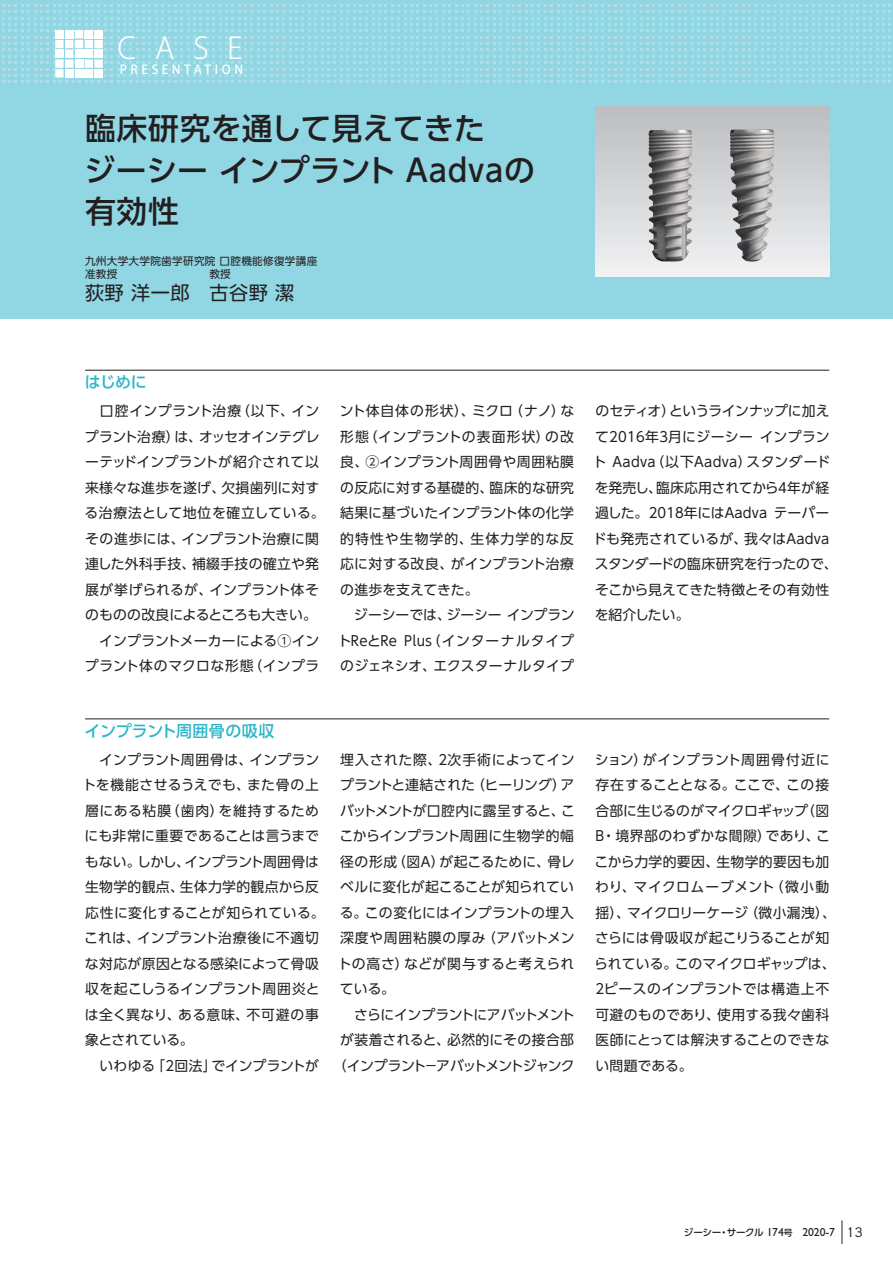
<style>
.page{position:relative;width:893px;height:1263px;background:#fff}
.page>*{position:absolute;margin:0;border:0;box-sizing:border-box;transform-origin:0 0}
.t1{font:500 30.9px/41.4px "UD Shin Go Pr 6 N";letter-spacing:.005em;color:#231f20}
.t2{font:300 29.7px "Koz Go Pro";color:#fff}
.t3{font:19.2px "UD Shin Go Pr 6 N";letter-spacing:.025em;color:#231f20}
.t4{font:500 15.9px "UD Shin Go Pr 6 N";letter-spacing:.01em;color:#2cb6c9}
.t5{font:500 15.9px "UD Shin Go Pr 6 N";letter-spacing:-.01em;color:#2cb6c9}
.t6{font:13.8px/25.5px "UD Shin Go Pr 6 N";letter-spacing:.015em;color:#231f20}
.t7{font:13.8px "UD Shin Go Pr 6 N";letter-spacing:-.07em;color:#231f20}
.t8{font:13.8px "UD Shin Go Pr 6 N";letter-spacing:-.015em;color:#231f20}
.t9{font:13.8px "UD Shin Go Pr 6 N";letter-spacing:-.02em;color:#231f20}
.t10{font:13.8px "UD Shin Go Pr 6 N";letter-spacing:-.045em;color:#231f20}
.t11{font:13.8px "UD Shin Go Pr 6 N";letter-spacing:.05em;color:#231f20}
.t12{font:13.8px "UD Shin Go Pr 6 N";letter-spacing:.055em;color:#231f20}
.t13{font:13.8px "UD Shin Go Pr 6 N";letter-spacing:.035em;color:#231f20}
.t14{font:500 12.3px "Koz Go Pro";letter-spacing:.29em;color:#fff}
.t15{font:10.65px/13.8px "UD Shin Go Pr 6 N";letter-spacing:.025em;color:#231f20}
.t16{font:500 9.6px "UD Shin Go Pro";letter-spacing:-.045em;color:#231f20}
.s1{font-family:"UD Shin Go C Oniz Pr 6 N"}
.s2{font-family:"Gill Sans Std";font-weight:400;font-size:11.7px}
.s3{font-size:8.7px}
.s4{font-family:"Copperplate Gothic Std 29 AB";font-weight:400;font-size:13.35px}
</style>
<div class="page">
<div style="left:0;top:0;width:893px;height:319px;background:#91d6e3"></div>
<svg style="left:2px;top:4px;width:889px;height:79px"></svg>
<div style="left:55px;top:30px;width:9px;height:8px;background:#fff"></div>
<div style="left:65px;top:30px;width:8px;height:8px;background:#fff"></div>
<div style="left:75px;top:30px;width:8px;height:8px;background:#fff"></div>
<div style="left:85px;top:30px;width:8px;height:8px;background:#fff"></div>
<div style="left:94px;top:30px;width:9px;height:8px;background:#fff"></div>
<div style="left:55px;top:40px;width:9px;height:8px;background:#fff"></div>
<div style="left:65px;top:40px;width:8px;height:8px;background:#fff"></div>
<div style="left:75px;top:40px;width:8px;height:8px;background:#fff"></div>
<div style="left:85px;top:40px;width:8px;height:8px;background:#fff"></div>
<div style="left:94px;top:40px;width:9px;height:8px;background:#fff"></div>
<div style="left:55px;top:50px;width:9px;height:8px;background:#fff"></div>
<div style="left:65px;top:50px;width:8px;height:8px;background:#fff"></div>
<div style="left:75px;top:50px;width:8px;height:8px;background:#fff"></div>
<div style="left:85px;top:50px;width:8px;height:8px;background:#fff"></div>
<div style="left:94px;top:50px;width:9px;height:8px;background:#fff"></div>
<div style="left:55px;top:59px;width:9px;height:9px;background:#fff"></div>
<div style="left:65px;top:59px;width:8px;height:9px;background:#fff"></div>
<div style="left:75px;top:59px;width:8px;height:9px;background:#fff"></div>
<div style="left:85px;top:59px;width:8px;height:9px;background:#fff"></div>
<div style="left:94px;top:59px;width:9px;height:9px;background:#fff"></div>
<div style="left:55px;top:69px;width:9px;height:9px;background:#fff"></div>
<div style="left:65px;top:69px;width:8px;height:9px;background:#fff"></div>
<div style="left:75px;top:69px;width:8px;height:9px;background:#fff"></div>
<div style="left:85px;top:69px;width:8px;height:9px;background:#fff"></div>
<div style="left:94px;top:69px;width:9px;height:9px;background:#fff"></div>
<div style="left:595px;top:106px;width:234px;height:170px;background:linear-gradient(to bottom,#bbbcbf,#f0f1f2)"></div>
<img style="left:648px;top:130px;width:44px;height:131px">
<img style="left:730px;top:130px;width:41px;height:132px">
<hr style="left:85px;top:370px;width:744px;height:1px;background:#231f20">
<hr style="left:85px;top:719px;width:744px;height:1px;background:#231f20">
<svg style="left:842px;top:1220px;width:1px;height:24px"></svg>
<h2 class="t2" style="left:117px;top:29px;width:127px">CASE</h2>
<p class="t14" style="left:120px;top:61px;width:125px">PRESENTATION</p>
<h1 class="t1" style="left:84px;top:107px;width:452px">臨床研究を通して見えてきた<br>ジーシーインプラント <span class="s1">Aadva</span>の有効性</h1>
<p class="t15" style="left:85px;top:253px;width:234px">九州大学大学院歯学研究院口腔機能修復学講座准教授</p>
<p class="t15" style="left:209px;top:267px;width:23px">教授</p>
<h3 class="t3" style="left:85px;top:277px;width:211px">荻野洋一郎　古谷野潔</h3>
<p class="t5" style="left:85px;top:369px;width:64px">はじめに</p>
<p class="t6" style="left:85px;top:398px;width:241px">　口腔インプラント治療（以下、インプラント治療）は、オッセオインテグレーテッドインプラントが紹介されて以来様々な進歩を遂げ、欠損歯列に対する治療法として地位を確立している。その進歩には、インプラント治療に関連した外科手技、補綴手技の確立や発展が挙げられるが、インプラント体そのものの改良によるところも大きい。　インプラントメーカーによる①インプラント体のマクロな形態（インプラ</p>
<p class="t4" style="left:85px;top:718px;width:191px">インプラント周囲骨の吸収</p>
<p class="t6" style="left:83px;top:746px;width:243px">　インプラント周囲骨は、インプラントを機能させるうえでも、また骨の上層にある粘膜（歯肉）を維持するためにも非常に重要であることは言うまでもない。しかし、インプラント周囲骨は生物学的観点、生体力学的観点から反応性に変化することが知られている。これは、インプラント治療後に不適切な対応が原因となる感染によって骨吸収を起こしうるインプラント周囲炎とは全く異なり、ある意味、不可避の事象とされている。<br>　いわゆる「<span class="s1">2</span>回法」でインプラントが</p>
<p class="t6" style="left:338px;top:398px;width:238px">ント体自体の形状）、ミクロ（ナノ）な形態（インプラントの表面形状）の改良、②インプラント周囲骨や周囲粘膜の反応に対する基礎的、臨床的な研究結果に基づいたインプラント体の化学的特性や生物学的、生体力学的な反応に対する改良、がインプラント治療の進歩を支えてきた。<br>　ジーシーでは、ジーシーインプラント<span class="s1">Re</span>と<span class="s1">Re Plus</span>（インターナルタイプのジェネシオ、エクスターナルタイプ</p>
<p class="t11" style="left:340px;top:748px;width:236px">埋入された際、<span class="s1">2</span>次手術によってイン</p>
<p class="t8" style="left:340px;top:774px;width:236px">プラントと連結された（ヒーリング）ア</p>
<p class="t9" style="left:340px;top:799px;width:236px">バットメントが口腔内に露呈すると、こ</p>
<p class="t6" style="left:339px;top:823px;width:236px">こからインプラント周囲に生物学的幅</p>
<p class="t6" style="left:340px;top:848px;width:236px">径の形成（図<span class="s1">A</span>）が起こるために、骨レ</p>
<p class="t6" style="left:340px;top:874px;width:235px">ベルに変化が起こることが知られてい</p>
<p class="t6" style="left:340px;top:899px;width:236px">る。この変化にはインプラントの埋入</p>
<p class="t12" style="left:340px;top:927px;width:236px">深度や周囲粘膜の厚み（アバットメン</p>
<p class="t13" style="left:338px;top:952px;width:238px">トの高さ）などが関与すると考えられ</p>
<p class="t6" style="left:340px;top:976px;width:57px">ている。</p>
<p class="t10" style="left:340px;top:1003px;width:236px">　さらにインプラントにアバットメント</p>
<p class="t6" style="left:340px;top:1027px;width:235px">が装着されると、必然的にその接合部</p>
<p class="t7" style="left:333px;top:1054px;width:243px">（インプラント－アバットメントジャンク</p>
<p class="t6" style="left:593px;top:398px;width:246px">のセティオ）というラインナップに加えて<span class="s1">2016</span>年<span class="s1">3</span>月にジーシーインプラント <span class="s1">Aadva</span>（以下<span class="s1">Aadva</span>）スタンダードを発売し、臨床応用されてから<span class="s1">4</span>年が経過した。<span class="s1">2018</span>年には<span class="s1">Aadva</span> テーパードも発売されているが、我々は<span class="s1">Aadva</span>スタンダードの臨床研究を行ったので、そこから見えてきた特徴とその有効性を紹介したい。</p>
<p class="t6" style="left:594px;top:746px;width:243px">ション）がインプラント周囲骨付近に存在することとなる。ここで、この接合部に生じるのがマイクロギャップ（図<br><span class="s1">B</span>・境界部のわずかな間隙）であり、ここから力学的要因、生物学的要因も加わり、マイクロムーブメント（微小動揺）、マイクロリーケージ（微小漏洩）、さらには骨吸収が起こりうることが知られている。このマイクロギャップは、<br><span class="s1">2</span>ピースのインプラントでは構造上不可避のものであり、使用する我々歯科医師にとっては解決することのできない問題である。</p>
<p class="t16" style="left:684px;top:1225px;width:180px">ジーシー・サークル <span class="s2">174</span><span class="s3">号</span> <span class="s2">2020-7</span> <span class="s4">13</span></p>
</div>
